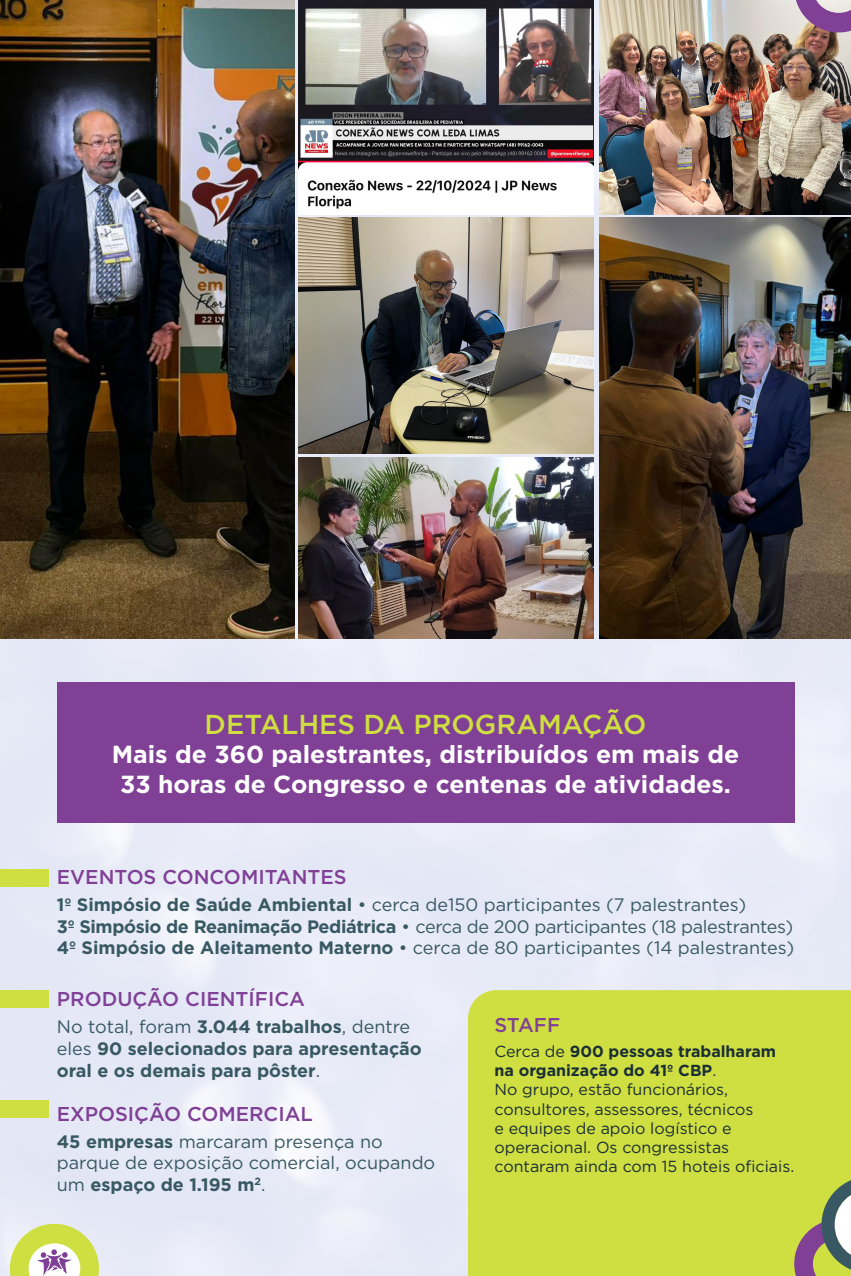
<style>
.page{position:relative;width:851px;height:1276px;background:#fff}
.page>*{position:absolute;margin:0;border:0;box-sizing:border-box;transform-origin:0 0}
.t1{font:500 27.4px "Gotham";color:#cfde40}
.t2{font:700 24.7px/29.6px "Gotham";color:#fff;text-align:center}
.t3{font:500 20px "Gotham";color:#804096}
.t4{font:18px/21.6px "Gotham";color:#385963}
.t5{font:700 18px/21.6px "Gotham";color:#385963}
.t6{font:16px/19.2px "Gotham";color:#1a2e36}
.s1{font-weight:700}
.s2{font-weight:400}
</style>
<div class="page">
<div style="left:0;top:0;width:850px;height:1276px;background:#e7eaf7"></div>
<div style="left:468px;top:990px;width:382px;height:286px;background:#cfde40"></div>
<div style="left:0;top:869px;width:48px;height:17px;background:#cfde40"></div>
<div style="left:0;top:990px;width:48px;height:17px;background:#cfde40"></div>
<div style="left:0;top:1100px;width:48px;height:17px;background:#cfde40"></div>
<div style="left:57px;top:682px;width:737px;height:140px;background:#804096"></div>
<img style="left:0;top:0;width:295px;height:638px">
<img style="left:298px;top:0;width:295px;height:214px">
<img style="left:298px;top:218px;width:295px;height:236px">
<img style="left:298px;top:457px;width:295px;height:181px">
<img style="left:600px;top:0;width:250px;height:214px">
<img style="left:600px;top:218px;width:250px;height:420px">
<svg style="left:794px;top:1176px;width:56px;height:100px;background:#a7aa6b"></svg>
<svg style="left:794px;top:0;width:56px;height:32px;background:#a97fac"></svg>
<svg style="left:10px;top:1223px;width:89px;height:53px"></svg>
<h1 class="t1" style="left:204px;top:706px;width:443px">DETALHES DA PROGRAMAÇÃO</h1>
<h2 class="t2" style="left:112px;top:739px;width:628px">Mais de 360 palestrantes, distribuídos em mais de<br>33 horas de Congresso e centenas de atividades.</h2>
<p class="t3" style="left:57px;top:863px;width:291px">EVENTOS CONCOMITANTES</p>
<p class="t4" style="left:57px;top:893px;width:738px"><span class="s1">1º Simpósio de Saúde Ambiental</span> • cerca de150 participantes (7 palestrantes)<br><span class="s1">3º Simpósio de Reanimação Pediátrica</span> • cerca de 200 participantes (18 palestrantes)<br><span class="s1">4º Simpósio de Aleitamento Materno</span> • cerca de 80 participantes (14 palestrantes)</p>
<p class="t3" style="left:57px;top:986px;width:249px">PRODUÇÃO CIENTÍFICA</p>
<p class="t5" style="left:57px;top:1016px;width:366px"><span class="s2">No total, foram</span> 3.044 trabalhos<span class="s2">, dentre eles</span> 90 selecionados para apresentação oral e os demais para pôster<span class="s2">.</span></p>
<p class="t3" style="left:57px;top:1100px;width:257px">EXPOSIÇÃO COMERCIAL</p>
<p class="t4" style="left:57px;top:1130px;width:380px"><span class="s1">45 empresas</span> marcaram presença no parque de exposição comercial, ocupando um <span class="s1">espaço de 1.195 m</span><sup>2</sup>.</p>
<p class="t3" style="left:494px;top:1012px;width:67px">STAFF</p>
<p class="t6" style="left:494px;top:1041px;width:301px">Cerca de <span class="s1">900 pessoas trabalharam na organização do 41º CBP</span>.<br>No grupo, estão funcionários, consultores, assessores, técnicos<br>e equipes de apoio logístico e operacional. Os congressistas contaram ainda com 15 hoteis oficiais.</p>
</div>
